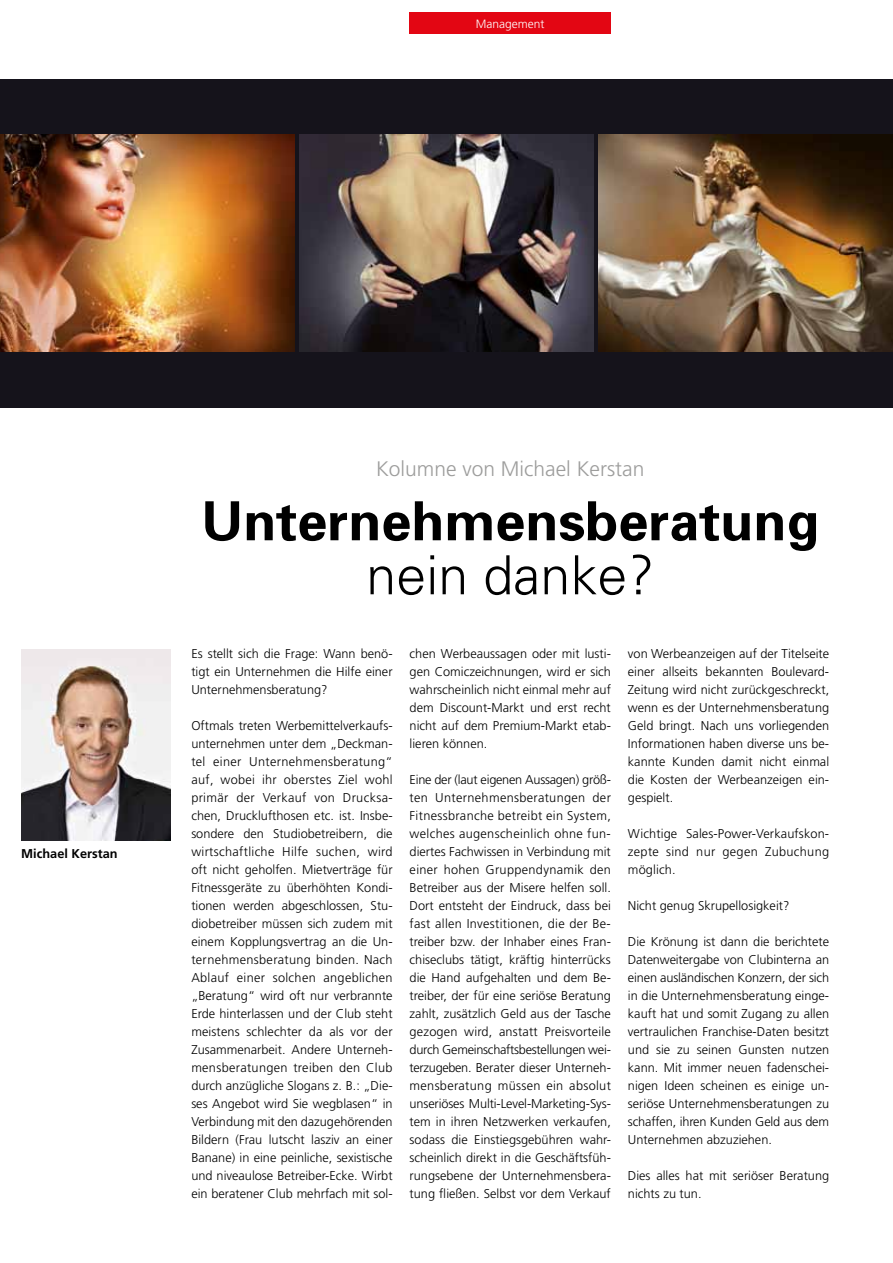
<style>
.page{position:relative;width:893px;height:1263px;background:#fff}
.page>*{position:absolute;margin:0;border:0;box-sizing:border-box;transform-origin:0 0}
.t1{font:700 54px "Univers";color:#000}
.t2{font:300 54px "Univers";color:#000}
.t3{font:300 21px "Frutiger";color:#9d9d9c}
.t4{font:300 12.75px/18px "Frutiger";color:#000;text-align:justify}
.t5{font:700 12.75px "Frutiger CE";color:#000}
.t6{font:300 12px "Frutiger";color:#fff}
</style>
<div class="page">
<div style="left:0;top:80px;width:893px;height:328px;background:#15131b"></div>
<img style="left:598px;top:135px;width:295px;height:216px">
<img style="left:0;top:134px;width:295px;height:217px">
<img style="left:299px;top:134px;width:295px;height:217px">
<img style="left:21px;top:649px;width:149px;height:192px">
<div style="left:410px;top:13px;width:201px;height:21px;background:#e30613"></div>
<p class="t6" style="left:476px;top:17px;width:70px">Management</p>
<p class="t5" style="left:21px;top:846px;width:98px">Michael Kerstan</p>
<h2 class="t3" style="left:376px;top:457px;width:270px">Kolumne von Michael Kerstan</h2>
<h1 class="t1" style="left:201px;top:486px;width:620px">Unternehmensberatung</h1>
<h1 class="t2" style="left:366px;top:543px;width:290px">nein danke?</h1>
<p class="t4" style="left:191px;top:644px;width:203px">Es stellt sich die Frage: Wann benö&shy;tigt ein Unternehmen die Hilfe einer Unternehmensberatung?</p>
<p class="t4" style="left:191px;top:716px;width:203px">Oftmals treten Werbemittelverkaufs&shy;unternehmen unter dem „Deckman&shy;tel einer Unternehmensberatung“ auf, wobei ihr oberstes Ziel wohl primär der Verkauf von Drucksa&shy;chen, Drucklufthosen etc. ist. Insbe&shy;sondere den Studiobetreibern, die wirtschaftliche Hilfe suchen, wird oft nicht geholfen. Mietverträge für Fitnessgeräte zu überhöhten Kondi&shy;tionen werden abgeschlossen, Stu&shy;diobetreiber müssen sich zudem mit einem Kopplungsvertrag an die Un&shy;ternehmensberatung binden. Nach Ablauf einer solchen angeblichen „Beratung“ wird oft nur verbrannte Erde hinterlassen und der Club steht meistens schlechter da als vor der Zusammenarbeit. Andere Unterneh&shy;mensberatungen treiben den Club durch anzügliche Slogans z. B.: „Die&shy;ses Angebot wird Sie wegblasen“ in Verbindung mit den dazugehörenden Bildern (Frau lutscht lasziv an einer Banane) in eine peinliche, sexistische und niveaulose Betreiber-Ecke. Wirbt ein beratener Club mehrfach mit sol-</p>
<p class="t4" style="left:410px;top:644px;width:203px">chen Werbeaussagen oder mit lusti&shy;gen Comiczeichnungen, wird er sich wahrscheinlich nicht einmal mehr auf dem Discount-Markt und erst recht nicht auf dem Premium-Markt etab&shy;lieren können.</p>
<p class="t4" style="left:410px;top:770px;width:203px">Eine der (laut eigenen Aussagen) größ&shy;ten Unternehmensberatungen der Fitnessbranche betreibt ein System, welches augenscheinlich ohne fun&shy;diertes Fachwissen in Verbindung mit einer hohen Gruppendynamik den Betreiber aus der Misere helfen soll.<br>Dort entsteht der Eindruck, dass bei fast allen Investitionen, die der Be&shy;treiber bzw. der Inhaber eines Fran&shy;chiseclubs tätigt, kräftig hinterrücks die Hand aufgehalten und dem Be&shy;treiber, der für eine seriöse Beratung zahlt, zusätzlich Geld aus der Tasche gezogen wird, anstatt Preisvorteile durch Gemeinschaftsbestellungen wei&shy;terzugeben. Berater dieser Unterneh&shy;mensberatung müssen ein absolut unseriöses Multi-Level-Marketing-Sys&shy;tem in ihren Netzwerken verkaufen, sodass die Einstiegsgebühren wahr&shy;scheinlich direkt in die Geschäftsfüh&shy;rungsebene der Unternehmensbera&shy;tung fließen. Selbst vor dem Verkauf</p>
<p class="t4" style="left:628px;top:645px;width:203px">von Werbeanzeigen auf der Titelseite einer allseits bekannten Boulevard-Zeitung wird nicht zurückgeschreckt, wenn es der Unternehmensberatung Geld bringt. Nach uns vorliegenden Informationen haben diverse uns be&shy;kannte Kunden damit nicht einmal die Kosten der Werbeanzeigen ein&shy;gespielt.</p>
<p class="t4" style="left:628px;top:825px;width:203px">Wichtige Sales-Power-Verkaufskon&shy;zepte sind nur gegen Zubuchung möglich.</p>
<p class="t4" style="left:628px;top:897px;width:163px">Nicht genug Skrupellosigkeit?</p>
<p class="t4" style="left:628px;top:933px;width:203px">Die Krönung ist dann die berichtete Datenweitergabe von Clubinterna an einen ausländischen Konzern, der sich in die Unternehmensberatung einge&shy;kauft hat und somit Zugang zu allen vertraulichen Franchise-Daten besitzt und sie zu seinen Gunsten nutzen kann. Mit immer neuen fadenschei&shy;nigen Ideen scheinen es einige un&shy;seriöse Unternehmensberatungen zu schaffen, ihren Kunden Geld aus dem Unternehmen abzuziehen.</p>
<p class="t4" style="left:628px;top:1167px;width:203px">Dies alles hat mit seriöser Beratung nichts zu tun.</p>
</div>
